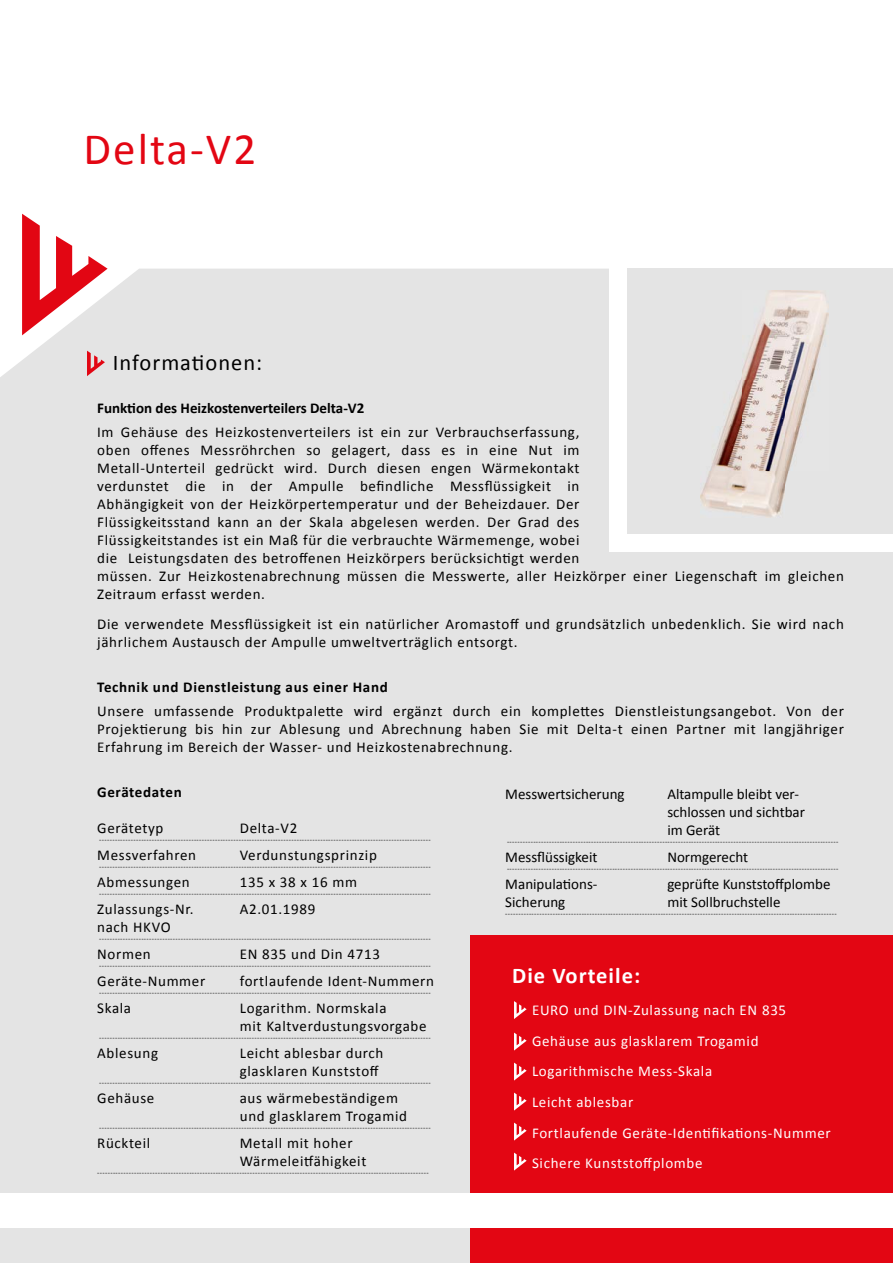
<style>
.page{position:relative;width:893px;height:1263px;background:#fff}
.page>*{position:absolute;margin:0;border:0;box-sizing:border-box;transform-origin:0 0}
.t1{font:45px "Calibri";letter-spacing:.045em;color:#e30613}
.t2{font:22.5px "Calibri";letter-spacing:.045em;color:#000}
.t3{font:700 22.5px "Calibri";letter-spacing:.045em;color:#fff}
.t4{font:15px/18px "Calibri";letter-spacing:.045em;color:#000}
.t5{font:15px/30.6px "Calibri";letter-spacing:.045em;color:#fff}
.t6{font:15px/18px "Calibri";color:#000}
.t7{font:700 15px "Calibri";letter-spacing:.035em;color:#000}
.t8{font:700 15px "Calibri";color:#000}
.t9{font:7.5px "Calibri";color:#000}
</style>
<div class="page">
<div style="left:0;top:269px;width:893px;height:994px;background:#e4e4e4"></div>
<div style="left:471px;top:935px;width:422px;height:328px;background:#e30613"></div>
<div style="left:609px;top:260px;width:284px;height:292px;background:#fff"></div>
<div style="left:627px;top:268px;width:266px;height:266px;background:#e4e4e4"></div>
<div style="left:0;top:1193px;width:893px;height:35px;background:#fff"></div>
<svg style="left:87px;top:351px;width:18px;height:25px"></svg>
<svg style="left:514px;top:1001px;width:13px;height:18px"></svg>
<svg style="left:514px;top:1032px;width:13px;height:18px"></svg>
<svg style="left:514px;top:1062px;width:13px;height:18px"></svg>
<svg style="left:514px;top:1092px;width:13px;height:18px"></svg>
<svg style="left:514px;top:1122px;width:13px;height:18px"></svg>
<svg style="left:514px;top:1152px;width:13px;height:18px"></svg>
<svg style="left:22px;top:214px;width:86px;height:121px"></svg>
<img style="left:700px;top:290px;width:128px;height:227px">
<h1 class="t1" style="left:84px;top:121px;width:174px">Delta-V2</h1>
<h2 class="t2" style="left:113px;top:349px;width:151px">Informationen:</h2>
<h3 class="t8" style="left:97px;top:399px;width:269px">Funktion des Heizkostenverteilers Delta-V2</h3>
<p class="t4" style="left:97px;top:423px;width:748px">Im Gehäuse des Heizkostenverteilers ist ein zur Verbrauchserfassung,<br>oben offenes Messröhrchen so gelagert, dass es in eine Nut im<br>Metall-Unterteil gedrückt wird. Durch diesen engen Wärmekontakt<br>verdunstet die in der Ampulle befindliche Messflüssigkeit in<br>Abhängigkeit von der Heizkörpertemperatur und der Beheizdauer. Der<br>Flüssigkeitsstand kann an der Skala abgelesen werden. Der Grad des<br>Flüssigkeitstandes ist ein Maß für die verbrauchte Wärmemenge, wobei<br>die Leistungsdaten des betroffenen Heizkörpers berücksichtigt werden<br>müssen. Zur Heizkostenabrechnung müssen die Messwerte, aller Heizkörper einer Liegenschaft im gleichen Zeitraum erfasst werden.</p>
<h3 class="t4" style="left:97px;top:615px;width:748px">Die verwendete Messflüssigkeit ist ein natürlicher Aromastoff und grundsätzlich unbedenklich. Sie wird nach jährlichem Austausch der Ampulle umweltverträglich entsorgt.</h3>
<h3 class="t7" style="left:97px;top:678px;width:292px">Technik und Dienstleistung aus einer Hand</h3>
<p class="t4" style="left:97px;top:702px;width:748px;text-align:justify">Unsere umfassende Produktpalette wird ergänzt durch ein komplettes Dienstleistungsangebot. Von der Projektierung bis hin zur Ablesung und Abrechnung haben Sie mit Delta-t einen Partner mit langjähriger Erfahrung im Bereich der Wasser- und Heizkostenabrechnung.</p>
<h3 class="t7" style="left:97px;top:782px;width:86px">Gerätedaten</h3>
<h3 class="t4" style="left:97px;top:819px;width:68px">Gerätetyp</h3>
<h3 class="t4" style="left:240px;top:819px;width:59px">Delta-V2</h3>
<p class="t9" style="left:99px;top:834px;width:333px">------------------------------------------------------------------------------------------------------------------------------</p>
<h3 class="t4" style="left:97px;top:846px;width:100px">Messverfahren</h3>
<h3 class="t4" style="left:240px;top:846px;width:139px">Verdunstungsprinzip</h3>
<p class="t9" style="left:99px;top:861px;width:333px">------------------------------------------------------------------------------------------------------------------------------</p>
<h3 class="t4" style="left:97px;top:873px;width:94px">Abmessungen</h3>
<h3 class="t4" style="left:240px;top:873px;width:119px">135 x 38 x 16 mm</h3>
<p class="t9" style="left:99px;top:888px;width:333px">------------------------------------------------------------------------------------------------------------------------------</p>
<h3 class="t4" style="left:97px;top:900px;width:98px">Zulassungs-Nr.</h3>
<h3 class="t4" style="left:240px;top:900px;width:77px">A2.01.1989</h3>
<h3 class="t4" style="left:97px;top:918px;width:75px">nach HKVO</h3>
<p class="t9" style="left:99px;top:933px;width:333px">------------------------------------------------------------------------------------------------------------------------------</p>
<h3 class="t4" style="left:97px;top:945px;width:55px">Normen</h3>
<h3 class="t4" style="left:240px;top:945px;width:142px">EN 835 und Din 4713</h3>
<p class="t9" style="left:99px;top:960px;width:333px">------------------------------------------------------------------------------------------------------------------------------</p>
<h3 class="t4" style="left:97px;top:972px;width:110px">Geräte-Nummer</h3>
<h3 class="t4" style="left:240px;top:972px;width:196px">fortlaufende Ident-Nummern</h3>
<p class="t9" style="left:99px;top:987px;width:333px">------------------------------------------------------------------------------------------------------------------------------</p>
<h3 class="t4" style="left:97px;top:999px;width:35px">Skala</h3>
<h3 class="t4" style="left:240px;top:999px;width:188px">Logarithm. Normskala<br>mit Kaltverdustungsvorgabe</h3>
<p class="t9" style="left:99px;top:1032px;width:333px">------------------------------------------------------------------------------------------------------------------------------</p>
<h3 class="t4" style="left:97px;top:1044px;width:62px">Ablesung</h3>
<h3 class="t4" style="left:240px;top:1044px;width:145px">Leicht ablesbar durch glasklaren Kunststoff</h3>
<p class="t9" style="left:99px;top:1077px;width:333px">------------------------------------------------------------------------------------------------------------------------------</p>
<h3 class="t4" style="left:97px;top:1089px;width:59px">Gehäuse</h3>
<h3 class="t4" style="left:240px;top:1089px;width:169px">aus wärmebeständigem und glasklarem Trogamid</h3>
<p class="t9" style="left:99px;top:1122px;width:333px">------------------------------------------------------------------------------------------------------------------------------</p>
<h3 class="t4" style="left:97px;top:1134px;width:55px">Rückteil</h3>
<h3 class="t4" style="left:240px;top:1134px;width:128px">Metall mit hoher<br>Wärmeleitfähigkeit</h3>
<p class="t9" style="left:97px;top:1167px;width:333px">------------------------------------------------------------------------------------------------------------------------------</p>
<h3 class="t6" style="left:505px;top:785px;width:121px">Messwertsicherung</h3>
<h3 class="t6" style="left:667px;top:785px;width:139px">Altampulle bleibt ver&shy;schlossen und sichtbar im Gerät</h3>
<p class="t9" style="left:507px;top:837px;width:333px">------------------------------------------------------------------------------------------------------------------------------</p>
<h3 class="t6" style="left:505px;top:848px;width:94px">Messflüssigkeit</h3>
<h3 class="t6" style="left:667px;top:848px;width:82px">Normgerecht</h3>
<p class="t9" style="left:507px;top:864px;width:333px">------------------------------------------------------------------------------------------------------------------------------</p>
<h3 class="t6" style="left:505px;top:875px;width:94px">Manipulations-</h3>
<h3 class="t6" style="left:667px;top:875px;width:165px">geprüfte Kunststoffplombe</h3>
<h3 class="t6" style="left:505px;top:893px;width:62px">Sicherung</h3>
<h3 class="t6" style="left:667px;top:893px;width:115px">mit Sollbruchstelle</h3>
<p class="t9" style="left:505px;top:909px;width:333px">------------------------------------------------------------------------------------------------------------------------------</p>
<h2 class="t3" style="left:512px;top:962px;width:130px">Die Vorteile:</h2>
<h3 class="t5" style="left:532px;top:995px;width:300px">EURO und DIN-Zulassung nach EN 835<br>Gehäuse aus glasklarem Trogamid<br>Logarithmische Mess-Skala<br>Leicht ablesbar<br>Fortlaufende Geräte-Identifikations-Nummer<br>Sichere Kunststoffplombe</h3>
</div>
